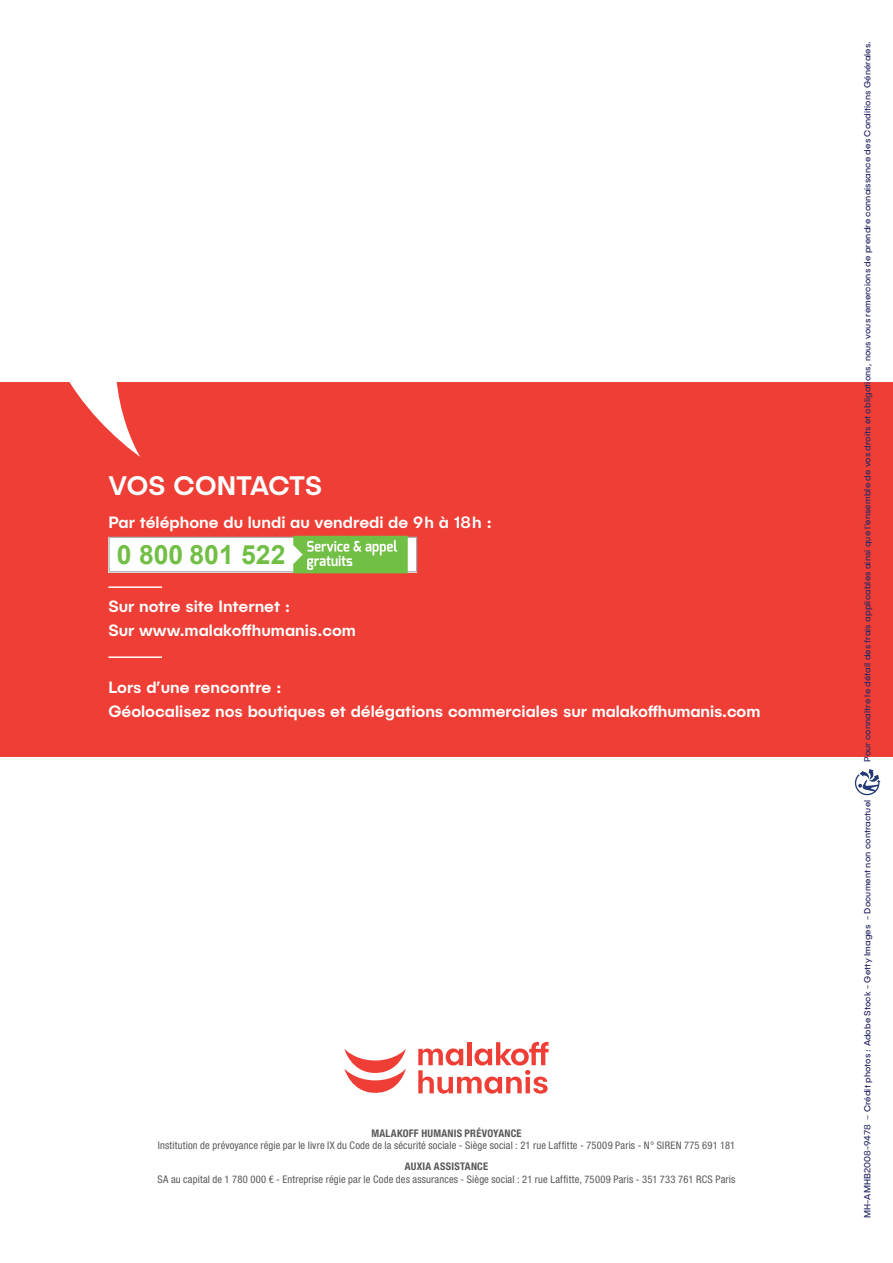
<style>
.page{position:relative;width:893px;height:1263px;background:#fff}
.page>*{position:absolute;margin:0;border:0;box-sizing:border-box;transform-origin:0 0}
.t1{font:500 27px "Publica Sans";letter-spacing:.01em;color:#fff}
.t2{font:700 26.55px "Arial";color:#71bf44}
.t3{font:500 16.5px/24px "Publica Sans";color:#fff}
.t4{font:condensed 10.5px "Helvetica Neue LT Std";letter-spacing:.015em;color:#57585a}
.t5{font:700 condensed 10.5px "Helvetica Neue LT Std";letter-spacing:.02em;color:#57585a}
.t6{font:9px "Publica Sans";letter-spacing:.015em;color:#262966}
</style>
<div class="page">
<div style="left:0;top:382px;width:893px;height:375px;background:#ee3e35"></div>
<svg style="left:69px;top:382px;width:71px;height:75px"></svg>
<hr style="left:108px;top:586px;width:54px;height:2px;background:#fff">
<svg style="left:108px;top:536px;width:309px;height:37px;background:#cfe4bf"></svg>
<hr style="left:108px;top:656px;width:54px;height:2px;background:#fff">
<svg style="left:418px;top:1042px;width:131px;height:52px"></svg>
<svg style="left:344px;top:1049px;width:62px;height:44px"></svg>
<svg style="left:855px;top:769px;width:26px;height:26px"></svg>
<h1 class="t1" style="left:109px;top:469px;width:215px">VOS CONTACTS</h1>
<h3 class="t3" style="left:108px;top:509px;width:385px">Par téléphone du lundi au vendredi de 9 h à 18 h :</h3>
<h2 class="t2" style="left:117px;top:537px;width:170px">0 800 801 522</h2>
<h3 class="t3" style="left:108px;top:594px;width:249px">Sur notre site Internet :<br>Sur www.malakoffhumanis.com</h3>
<h3 class="t3" style="left:108px;top:674px;width:653px">Lors d’une rencontre :<br>Géolocalisez nos boutiques et délégations commerciales sur malakoffhumanis.com</h3>
<p class="t5" style="left:371px;top:1126px;width:152px">MALAKOFF HUMANIS PRÉVOYANCE</p>
<p class="t4" style="left:158px;top:1139px;width:579px">Institution de prévoyance régie par le livre IX du Code de la sécurité sociale - Siège social : 21 rue Laffitte - 75009 Paris - N° SIREN 775 691 181</p>
<p class="t5" style="left:405px;top:1160px;width:85px">AUXIA ASSISTANCE</p>
<p class="t4" style="left:158px;top:1173px;width:579px">SA au capital de 1 780 000 € - Entreprise régie par le Code des assurances - Siège social : 21 rue Laffitte, 75009 Paris - 351 733 761 RCS Paris</p>
<p class="t6" style="left:862px;top:762px;width:722px;rotate:-90deg">Pour connaître le détail des frais applicables ainsi que l’ensemble de vos droits et obligations, nous vous remercions de prendre connaissance des Conditions Générales.</p>
<p class="t6" style="left:862px;top:1218px;width:420px;rotate:-90deg">MH-AMHB2008-9478 – Crédit photos : Adobe Stock - Getty Images - Document non contractuel</p>
</div>
